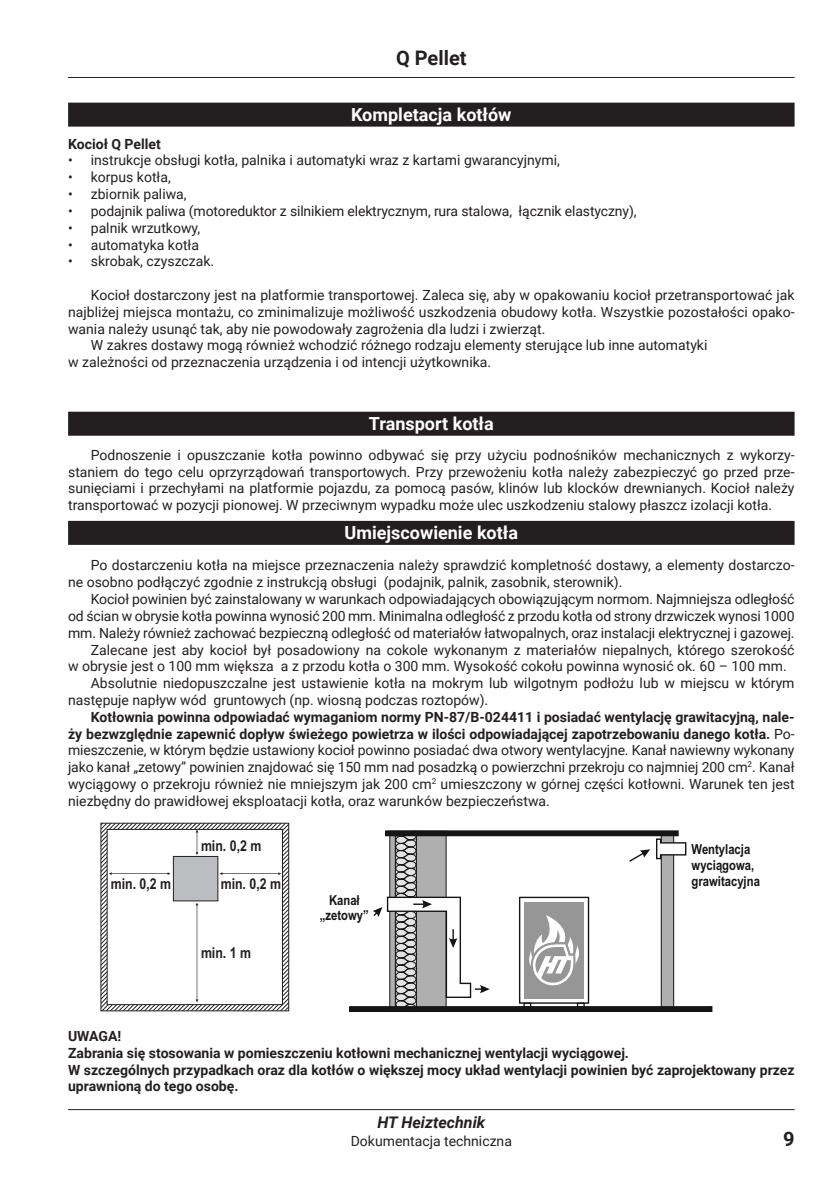
<style>
.page{position:relative;width:840px;height:1191px;background:#fff}
.page>*{position:absolute;margin:0;border:0;box-sizing:border-box;transform-origin:0 0}
.t1{font:700 20px "Roboto";color:#231f20}
.t2{font:700 18px "Roboto";color:#fff}
.t3{font:italic 700 16px "Roboto";color:#231f20}
.t4{font:700 15px "Arial Narrow";color:#231f20}
.t5{font:14px/16.8px "Roboto";color:#231f20;text-align:justify}
.t6{font:700 14px/16.8px "Roboto";color:#231f20}
.t7{font:700 13.8px/15.8px "Arial Narrow";color:#151515;text-align:center}
.s1{font-weight:700}
</style>
<div class="page">
<hr style="left:68px;top:1109px;width:726px;height:1px;background:#231f20">
<hr style="left:68px;top:77px;width:726px;height:1px;background:#231f20">
<div style="left:68px;top:103px;width:726px;height:24px;background:#231f20"></div>
<div style="left:68px;top:412px;width:726px;height:24px;background:#231f20"></div>
<div style="left:68px;top:521px;width:726px;height:24px;background:#231f20"></div>
<svg style="left:100px;top:822px;width:189px;height:189px"></svg>
<div style="left:661px;top:835px;width:12px;height:176px;background:#afafaf"></div>
<div style="left:660px;top:834px;width:13px;height:177px;border:1px solid #151515"></div>
<div style="left:518px;top:896px;width:71px;height:107px;border:1px solid #151515"></div>
<div style="left:524px;top:902px;width:59px;height:96px;background:#969696"></div>
<hr style="left:385px;top:831px;width:292px;height:4px;background:#151515">
<div style="left:385px;top:830px;width:293px;height:6px;border:1px solid #151515"></div>
<svg style="left:372px;top:832px;width:117px;height:180px"></svg>
<svg style="left:629px;top:837px;width:57px;height:24px"></svg>
<div style="left:523px;top:1002px;width:8px;height:5px;border:1px solid #151515"></div>
<div style="left:576px;top:1002px;width:8px;height:5px;border:1px solid #151515"></div>
<div style="left:349px;top:1006px;width:362px;height:5px;background:#151515"></div>
<div style="left:349px;top:1006px;width:362px;height:5px;border:1px solid #151515"></div>
<svg style="left:529px;top:915px;width:50px;height:71px"></svg>
<h1 class="t1" style="left:396px;top:43px;width:72px">Q Pellet</h1>
<p class="t2" style="left:351px;top:102px;width:162px">Kompletacja kotłów</p>
<p class="t6" style="left:68px;top:135px;width:94px">Kocioł Q Pellet</p>
<p class="t5" style="left:68px;top:152px;width:493px">• instrukcje obsługi kotła, palnika i automatyki wraz z kartami gwarancyjnymi,</p>
<p class="t5" style="left:68px;top:168px;width:104px">• korpus kotła,</p>
<p class="t5" style="left:68px;top:185px;width:120px">• zbiornik paliwa,</p>
<p class="t5" style="left:68px;top:202px;width:569px">• podajnik paliwa (motoreduktor z silnikiem elektrycznym, rura stalowa, łącznik elastyczny),</p>
<p class="t5" style="left:68px;top:219px;width:133px">• palnik wrzutkowy,</p>
<p class="t5" style="left:68px;top:236px;width:132px">• automatyka kotła</p>
<p class="t5" style="left:68px;top:252px;width:147px">• skrobak, czyszczak.</p>
<p class="t5" style="left:91px;top:286px;width:704px">Kocioł dostarczony jest na platformie transportowej. Zaleca się, aby w opakowaniu kocioł przetransportować jak</p>
<p class="t5" style="left:68px;top:303px;width:727px">najbliżej miejsca montażu, co zminimalizuje możliwość uszkodzenia obudowy kotła. Wszystkie pozostałości opako-</p>
<p class="t5" style="left:68px;top:320px;width:478px">wania należy usunąć tak, aby nie powodowały zagrożenia dla ludzi i zwierząt.</p>
<p class="t5" style="left:91px;top:336px;width:618px">W zakres dostawy mogą również wchodzić różnego rodzaju elementy sterujące lub inne automatyki</p>
<p class="t5" style="left:68px;top:353px;width:424px">w zależności od przeznaczenia urządzenia i od intencji użytkownika.</p>
<p class="t2" style="left:368px;top:411px;width:126px">Transport kotła</p>
<p class="t5" style="left:68px;top:446px;width:727px;text-indent:23px">Podnoszenie i opuszczanie kotła powinno odbywać się przy użyciu podnośników mechanicznych z wykorzy&shy;staniem do tego celu oprzyrządowań transportowych. Przy przewożeniu kotła należy zabezpieczyć go przed prze&shy;sunięciami i przechyłami na platformie pojazdu, za pomocą pasów, klinów lub klocków drewnianych. Kocioł należy transportować w pozycji pionowej. W przeciwnym wypadku może ulec uszkodzeniu stalowy płaszcz izolacji kotła.</p>
<p class="t2" style="left:344px;top:520px;width:175px">Umiejscowienie kotła</p>
<p class="t5" style="left:68px;top:556px;width:727px;text-indent:23px">Po dostarczeniu kotła na miejsce przeznaczenia należy sprawdzić kompletność dostawy, a elementy dostarczo&shy;ne osobno podłączyć zgodnie z instrukcją obsługi (podajnik, palnik, zasobnik, sterownik).</p>
<p class="t5" style="left:91px;top:590px;width:704px">Kocioł powinien być zainstalowany w warunkach odpowiadających obowiązującym normom. Najmniejsza odległość</p>
<p class="t5" style="left:68px;top:607px;width:727px">od ścian w obrysie kotła powinna wynosić 200 mm. Minimalna odległość z przodu kotła od strony drzwiczek wynosi 1000</p>
<p class="t5" style="left:68px;top:624px;width:727px">mm. Należy również zachować bezpieczną odległość od materiałów łatwopalnych, oraz instalacji elektrycznej i gazowej.</p>
<p class="t5" style="left:91px;top:640px;width:704px">Zalecane jest aby kocioł był posadowiony na cokole wykonanym z materiałów niepalnych, którego szerokość</p>
<p class="t5" style="left:68px;top:657px;width:719px">w obrysie jest o 100 mm większa a z przodu kotła o 300 mm. Wysokość cokołu powinna wynosić ok. 60 – 100 mm.</p>
<p class="t5" style="left:91px;top:674px;width:704px">Absolutnie niedopuszczalne jest ustawienie kotła na mokrym lub wilgotnym podłożu lub w miejscu w którym</p>
<p class="t5" style="left:68px;top:691px;width:421px">następuje napływ wód gruntowych (np. wiosną podczas roztopów).</p>
<p class="t5" style="left:68px;top:708px;width:727px;text-indent:23px"><span class="s1">Kotłownia powinna odpowiadać wymaganiom normy PN-87/B-024411 i posiadać wentylację grawitacyjną, nale&shy;ży bezwzględnie zapewnić dopływ świeżego powietrza w ilości odpowiadającej zapotrzebowaniu danego kotła.</span> Po&shy;mieszczenie, w którym będzie ustawiony kocioł powinno posiadać dwa otwory wentylacyjne. Kanał nawiewny wykonany jako kanał „zetowy” powinien znajdować się 150 mm nad posadzką o powierzchni przekroju co najmniej 200 cm<sup>2</sup>. Kanał wyciągowy o przekroju również nie mniejszym jak 200 cm<sup>2</sup> umieszczony w górnej części kotłowni. Warunek ten jest niezbędny do prawidłowej eksploatacji kotła, oraz warunków bezpieczeństwa.</p>
<p class="t4" style="left:201px;top:834px;width:62px">min. 0,2 m</p>
<p class="t4" style="left:111px;top:872px;width:62px">min. 0,2 m</p>
<p class="t4" style="left:220px;top:872px;width:62px">min. 0,2 m</p>
<p class="t4" style="left:201px;top:941px;width:52px">min. 1 m</p>
<p class="t7" style="left:320px;top:891px;width:50px">Kanał „zetowy”</p>
<p class="t7" style="left:691px;top:840px;width:70px;text-align:left">Wentylacja wyciągowa, grawitacyjna</p>
<p class="t6" style="left:68px;top:1027px;width:727px">UWAGA!<br>Zabrania się stosowania w pomieszczeniu kotłowni mechanicznej wentylacji wyciągowej.<br>W szczególnych przypadkach oraz dla kotłów o większej mocy układ wentylacji powinien być zaprojektowany przez uprawnioną do tego osobę.</p>
<p class="t3" style="left:377px;top:1111px;width:109px">HT Heiztechnik</p>
<p class="t5" style="left:350px;top:1132px;width:163px">Dokumentacja techniczna</p>
<h1 class="t1" style="left:782px;top:1124px;width:13px">9</h1>
</div>
